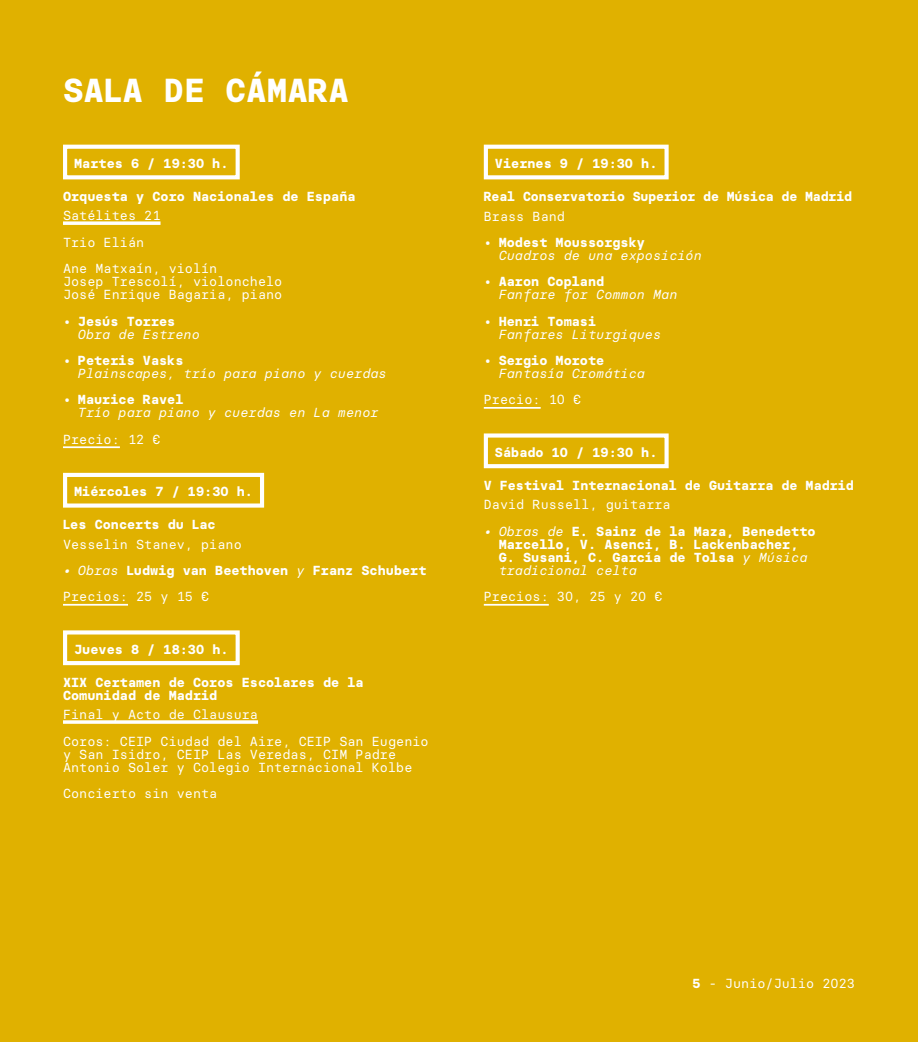
<style>
.page{position:relative;width:918px;height:1042px;background:#e0b100}
.page>*{position:absolute;margin:0;border:0;box-sizing:border-box;transform-origin:0 0}
.t1{font:700 33.25px "Basier Circle Mono";color:#fff}
.t2{font:700 13.12px/13.1px "Basier Circle Mono";color:#fff}
.t3{font:13.12px/26.8px "Basier Circle Mono";color:#fff}
.t4{font:italic 13.12px "Basier Circle Mono";color:#fff}
.s1{font-weight:400;font-style:italic}
.s2{font-weight:400}
.s3{font-weight:700}
</style>
<div class="page">
<svg style="left:63px;top:221px;width:97px;height:4px"></svg>
<hr style="left:63px;top:446px;width:57px;height:2px;background:#fff">
<hr style="left:63px;top:604px;width:65px;height:2px;background:#fff">
<svg style="left:63px;top:720px;width:195px;height:4px"></svg>
<div style="left:63px;top:145px;width:177px;height:34px;border:4px solid #fff"></div>
<div style="left:63px;top:473px;width:201px;height:35px;border:4px solid #fff"></div>
<div style="left:63px;top:630px;width:177px;height:35px;border:4px solid #fff"></div>
<hr style="left:484px;top:407px;width:57px;height:2px;background:#fff">
<hr style="left:484px;top:604px;width:65px;height:2px;background:#fff">
<div style="left:484px;top:145px;width:184px;height:34px;border:4px solid #fff"></div>
<div style="left:484px;top:433px;width:184px;height:35px;border:4px solid #fff"></div>
<h1 class="t1" style="left:63px;top:70px;width:288px">SALA DE CÁMARA</h1>
<p class="t2" style="left:74px;top:157px;width:156px">Martes 6 / 19:30 h.</p>
<p class="t2" style="left:63px;top:190px;width:294px">Orquesta y Coro Nacionales de España</p>
<p class="t3" style="left:63px;top:201px;width:156px">Satélites 21<br>Trio Elián<br>Ane Matxaín, violín</p>
<p class="t3" style="left:63px;top:275px;width:221px;line-height:13.1px">Josep Trescolí, violonchelo<br>José Enrique Bagaria, piano</p>
<p class="t2" style="left:63px;top:314px;width:114px">• Jesús Torres</p>
<p class="t4" style="left:78px;top:326px;width:123px">Obra de Estreno</p>
<p class="t2" style="left:63px;top:354px;width:122px">• Peteris Vasks</p>
<p class="t4" style="left:78px;top:365px;width:310px">Plainscapes, trío para piano y cuerdas</p>
<p class="t2" style="left:63px;top:393px;width:122px">• Maurice Ravel</p>
<p class="t4" style="left:78px;top:405px;width:302px">Trío para piano y cuerdas en La menor</p>
<p class="t3" style="left:63px;top:425px;width:99px">Precio: 12 €</p>
<p class="t2" style="left:74px;top:485px;width:180px">Miércoles 7 / 19:30 h.</p>
<p class="t2" style="left:63px;top:518px;width:154px">Les Concerts du Lac</p>
<p class="t3" style="left:63px;top:530px;width:180px">Vesselin Stanev, piano</p>
<p class="t2" style="left:63px;top:557px;width:365px;line-height:26.2px"><span class="s1">• Obras</span> Ludwig van Beethoven <span class="s1">y</span> Franz Schubert<br><span class="s2">Precios: 25 y 15 €</span></p>
<p class="t2" style="left:74px;top:643px;width:156px">Jueves 8 / 18:30 h.</p>
<p class="t2" style="left:63px;top:675px;width:302px">XIX Certamen de Coros Escolares de la<br>Comunidad de Madrid</p>
<p class="t3" style="left:63px;top:700px;width:367px">Final y Acto de Clausura<br>Coros: CEIP Ciudad del Aire, CEIP San Eugenio</p>
<p class="t3" style="left:63px;top:747px;width:351px;line-height:13.1px">y San Isidro, CEIP Las Veredas, CIM Padre<br>Antonio Soler y Colegio Internacional Kolbe</p>
<p class="t3" style="left:63px;top:780px;width:156px">Concierto sin venta</p>
<p class="t2" style="left:495px;top:157px;width:164px">Viernes 9 / 19:30 h.</p>
<p class="t2" style="left:484px;top:190px;width:370px">Real Conservatorio Superior de Música de Madrid</p>
<p class="t3" style="left:484px;top:202px;width:83px">Brass Band</p>
<p class="t2" style="left:484px;top:235px;width:163px">• Modest Moussorgsky</p>
<p class="t4" style="left:499px;top:247px;width:205px">Cuadros de una exposición</p>
<p class="t2" style="left:484px;top:275px;width:122px">• Aaron Copland</p>
<p class="t4" style="left:499px;top:286px;width:180px">Fanfare for Common Man</p>
<p class="t2" style="left:484px;top:314px;width:114px">• Henri Tomasi</p>
<p class="t4" style="left:499px;top:326px;width:164px">Fanfares Liturgiques</p>
<p class="t2" style="left:484px;top:354px;width:122px">• Sergio Morote</p>
<p class="t4" style="left:499px;top:365px;width:148px">Fantasía Cromática</p>
<p class="t3" style="left:484px;top:386px;width:99px">Precio: 10 €</p>
<p class="t2" style="left:495px;top:446px;width:164px">Sábado 10 / 19:30 h.</p>
<p class="t2" style="left:484px;top:479px;width:371px">V Festival Internacional de Guitarra de Madrid</p>
<p class="t3" style="left:484px;top:491px;width:188px">David Russell, guitarra</p>
<p class="t2" style="left:499px;top:524px;width:318px;text-indent:-15px"><span class="s1">• Obras de</span> E. Sainz de la Maza, Benedetto Marcello, V. Asenci, B. Lackenbacher, G. Susani, C. García de Tolsa <span class="s1">y Música tradicional celta</span></p>
<p class="t3" style="left:484px;top:583px;width:180px">Precios: 30, 25 y 20 €</p>
<p class="t3" style="left:692px;top:969px;width:164px"><span class="s3">5</span> - Junio/Julio 2023</p>
</div>
